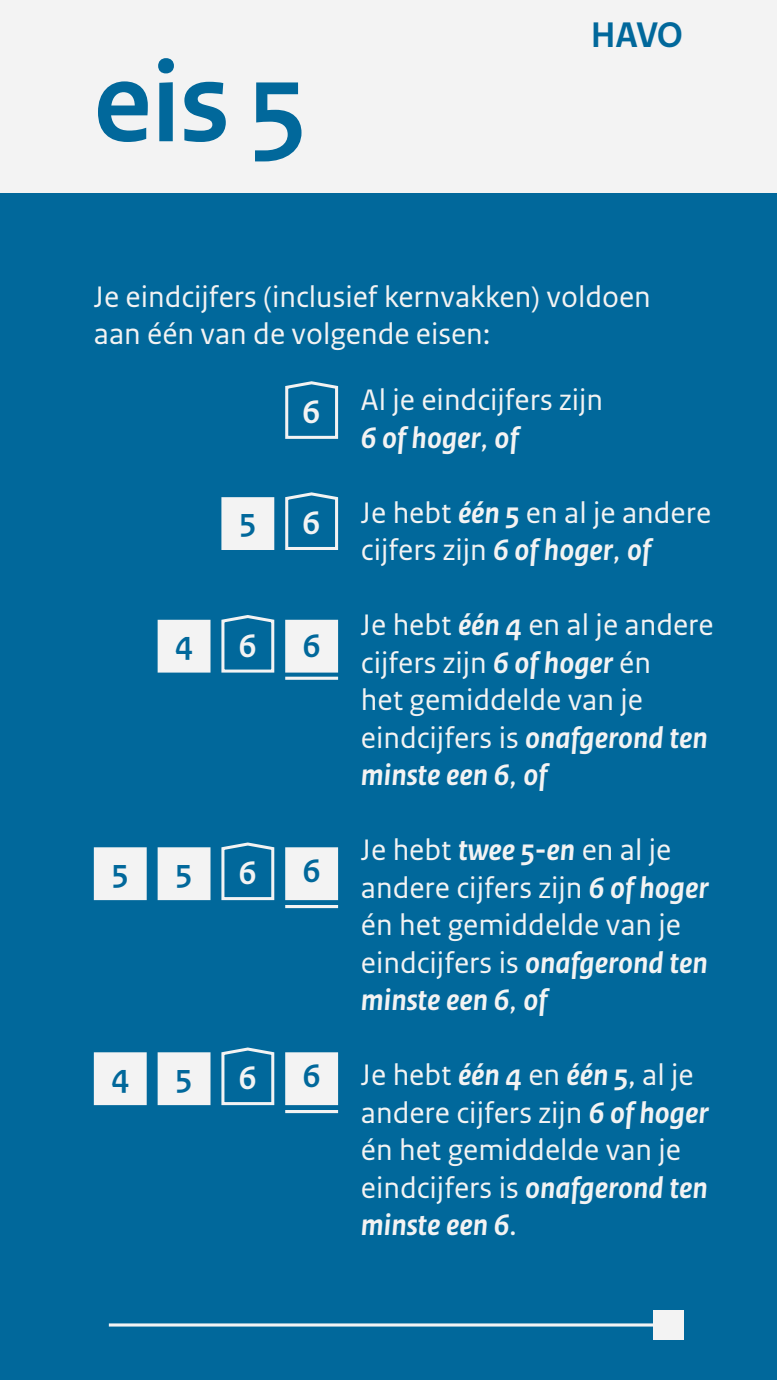
<style>
.page{position:relative;width:777px;height:1380px;background:#fff}
.page>*{position:absolute;margin:0;border:0;box-sizing:border-box;transform-origin:0 0}
.Kop_blue{font:700 118.75px "Rijksoverheid Sans Heading";color:#01689b}
.Kop_follow_grey{font:700 37.5px "Rijksoverheid Sans Heading";color:#01689b}
.number_a{font:700 34.31px "Rijksoverheid Sans Heading";color:#01689b}
.number_b{font:700 34.31px "Rijksoverheid Sans Heading";color:#f3f3f3}
.Paragraph_basic_blue{font:31.25px/37.5px "Rijksoverheid Sans Text";color:#f3f3f3}
.Paragraph_basic_grey{font:31.25px/37.5px "Rijksoverheid Sans Text";color:#f3f3f3}
.s1{font-weight:700;font-style:italic}
</style>
<div class="page">
<div style="left:0;top:0;width:776px;height:193px;background:#f3f3f3"></div>
<div style="left:0;top:193px;width:776px;height:1187px;background:#01689b"></div>
<svg style="left:285px;top:381px;width:54px;height:58px"></svg>
<svg style="left:285px;top:492px;width:54px;height:58px"></svg>
<div style="left:221px;top:497px;width:53px;height:53px;background:#f3f3f3"></div>
<svg style="left:221px;top:615px;width:54px;height:58px"></svg>
<div style="left:157px;top:620px;width:53px;height:53px;background:#f3f3f3"></div>
<div style="left:285px;top:620px;width:53px;height:53px;background:#f3f3f3"></div>
<svg style="left:221px;top:842px;width:54px;height:59px"></svg>
<svg style="left:221px;top:1047px;width:54px;height:59px"></svg>
<div style="left:157px;top:847px;width:53px;height:53px;background:#f3f3f3"></div>
<div style="left:157px;top:1052px;width:53px;height:53px;background:#f3f3f3"></div>
<div style="left:94px;top:847px;width:53px;height:53px;background:#f3f3f3"></div>
<div style="left:94px;top:1052px;width:53px;height:53px;background:#f3f3f3"></div>
<div style="left:285px;top:847px;width:53px;height:53px;background:#f3f3f3"></div>
<div style="left:285px;top:1052px;width:53px;height:53px;background:#f3f3f3"></div>
<hr style="left:285px;top:677px;width:53px;height:3px;background:#f3f3f3">
<hr style="left:285px;top:905px;width:53px;height:3px;background:#f3f3f3">
<hr style="left:285px;top:1110px;width:53px;height:3px;background:#f3f3f3">
<svg style="left:109px;top:1323px;width:543px;height:4px;background:#bdd4df"></svg>
<div style="left:652px;top:1310px;width:30px;height:30px;background:#f3f3f3"></div>
<p class="Kop_blue" style="left:94px;top:36px;width:215px">eis 5</p>
<p class="Kop_follow_grey" style="left:590px;top:14px;width:94px">HAVO</p>
<p class="Paragraph_basic_grey" style="left:94px;top:278px;width:558px">Je eindcijfers (inclusief kernvakken) voldoen aan één van de volgende eisen:</p>
<p class="number_a" style="left:112px;top:851px;width:18px">5</p>
<p class="number_a" style="left:111px;top:1056px;width:19px">4</p>
<p class="number_b" style="left:302px;top:392px;width:19px">6</p>
<p class="number_a" style="left:239px;top:501px;width:18px">5</p>
<p class="number_b" style="left:302px;top:504px;width:19px">6</p>
<p class="number_a" style="left:175px;top:624px;width:19px">4</p>
<p class="number_b" style="left:239px;top:626px;width:19px">6</p>
<p class="number_a" style="left:303px;top:626px;width:19px">6</p>
<p class="number_a" style="left:175px;top:851px;width:18px">5</p>
<p class="number_b" style="left:239px;top:854px;width:19px">6</p>
<p class="number_a" style="left:303px;top:851px;width:19px">6</p>
<p class="number_a" style="left:175px;top:1056px;width:18px">5</p>
<p class="number_b" style="left:239px;top:1059px;width:19px">6</p>
<p class="number_a" style="left:303px;top:1056px;width:19px">6</p>
<p class="Paragraph_basic_blue" style="left:361px;top:382px;width:244px">Al je eindcijfers zijn<br><span class="s1">6 of hoger</span>, <span class="s1">of</span></p>
<p class="Paragraph_basic_blue" style="left:361px;top:494px;width:351px">Je hebt <span class="s1">één 5</span> en al je andere cijfers zijn <span class="s1">6 of hoger</span>, <span class="s1">of</span></p>
<p class="Paragraph_basic_blue" style="left:361px;top:607px;width:354px">Je hebt <span class="s1">één 4</span> en al je andere cijfers zijn <span class="s1">6 of hoger</span> én<br>het gemiddelde van je eindcijfers is <span class="s1">onafgerond ten minste een 6</span>, <span class="s1">of</span></p>
<p class="Paragraph_basic_blue" style="left:361px;top:832px;width:349px">Je hebt <span class="s1">twee 5-en</span> en al je andere cijfers zijn <span class="s1">6 of hoger </span>én het gemiddelde van je eindcijfers is <span class="s1">onafgerond ten minste een 6</span>, <span class="s1">of</span></p>
<p class="Paragraph_basic_blue" style="left:361px;top:1057px;width:349px">Je hebt <span class="s1">één 4</span> en <span class="s1">één 5</span>, al je andere cijfers zijn <span class="s1">6 of hoger </span>én het gemiddelde van je eindcijfers is <span class="s1">onafgerond ten minste een 6</span>.</p>
</div>
